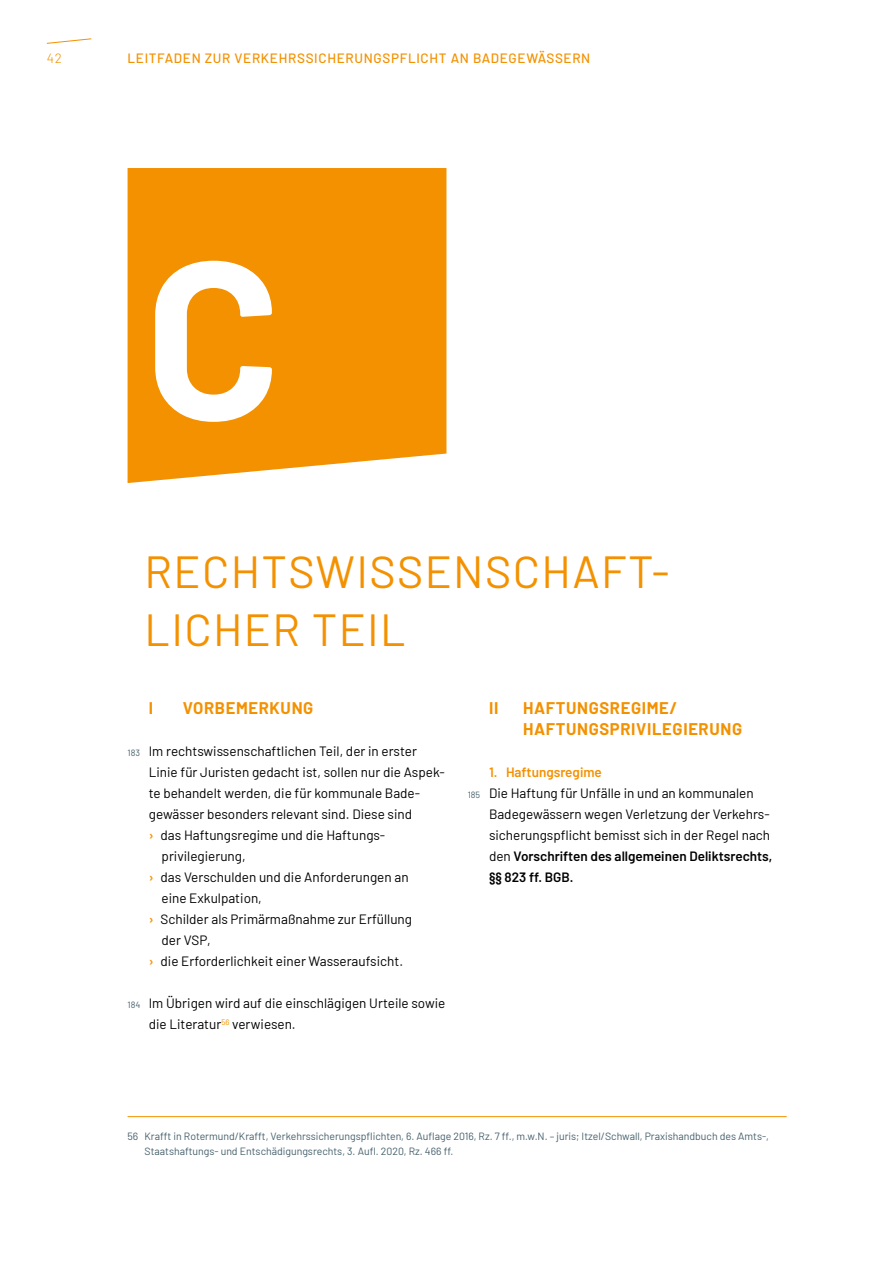
<style>
.page{position:relative;width:893px;height:1263px;background:#fff}
.page>*{position:absolute;margin:0;border:0;box-sizing:border-box;transform-origin:0 0}
.Innenseiten_H1_STMJ_Headline{font:700 225px "Barlow";color:#fff}
.Innenseiten_H1_STMJ_Headline-2{font:45px/57.8px "Barlow";letter-spacing:.03em;color:#f39100}
.Innenseiten_H2_STMJ_Subline{font:700 16.5px/21px "Barlow";letter-spacing:.04em;color:#f39100}
.Innenseiten_P_STMJ_Copy_mit_Nummern{font:13.5px/21px "Barlow";color:#000}
.Innenseiten_P_STMJ_Copy_mit_Nummern_ohne{font:13.5px/21px "Barlow";color:#000}
.t1{font:500 13.5px "Barlow";letter-spacing:.05em;color:#f39100}
.Innenseiten_H3_STMJ_Subsubline{font:600 13.5px "Barlow";color:#f39100}
.t2{font:300 13.5px "Barlow";color:#f39100}
.t3{font:10.5px/15px "Barlow";color:#445f6b}
.s1{font-size:9px;color:#445f6b}
.s2{font-weight:600;color:#f39100}
.s3{font-weight:600}
</style>
<div class="page">
<svg style="left:46px;top:38px;width:46px;height:6px"></svg>
<hr style="left:128px;top:1116px;width:659px;height:1px;background:#f39100">
<div style="left:128px;top:168px;width:318px;height:315px;background:#f39100"></div>
<p class="t2" style="left:47px;top:48px;width:17px">42</p>
<p class="t1" style="left:128px;top:48px;width:464px">LEITFADEN ZUR VERKEHRSSICHERUNGSPFLICHT AN BADEGEWÄSSERN</p>
<h1 class="Innenseiten_H1_STMJ_Headline" style="left:145px;top:173px;width:138px">C</h1>
<h1 class="Innenseiten_H1_STMJ_Headline-2" style="left:145px;top:539px;width:523px">RECHTSWISSENSCHAFT-<br>LICHER TEIL</h1>
<h2 class="Innenseiten_H2_STMJ_Subline" style="left:149px;top:696px;width:6px">I</h2>
<h2 class="Innenseiten_H2_STMJ_Subline" style="left:183px;top:696px;width:132px">VORBEMERKUNG</h2>
<p class="Innenseiten_P_STMJ_Copy_mit_Nummern_ohne" style="left:149px;top:740px;width:297px;text-indent:-21px"><span class="s1">183</span> Im rechtswissenschaftlichen Teil, der in erster Linie für Juristen gedacht ist, sollen nur die Aspek&shy;te behandelt werden, die für kommunale Bade&shy;gewässer besonders relevant sind. Diese sind</p>
<p class="Innenseiten_P_STMJ_Copy_mit_Nummern" style="left:162px;top:824px;width:224px;text-indent:-13px"><span class="s2">›</span> das Haftungsregime und die Haftungs&shy;privilegierung,</p>
<p class="Innenseiten_P_STMJ_Copy_mit_Nummern" style="left:162px;top:866px;width:249px;text-indent:-13px"><span class="s2">›</span> das Verschulden und die Anforderungen an eine Exkulpation,</p>
<p class="Innenseiten_P_STMJ_Copy_mit_Nummern" style="left:162px;top:908px;width:252px;text-indent:-13px"><span class="s2">›</span> Schilder als Primärmaßnahme zur Erfüllung der VSP,</p>
<p class="Innenseiten_P_STMJ_Copy_mit_Nummern" style="left:149px;top:950px;width:256px"><span class="s2">›</span> die Erforderlichkeit einer Wasseraufsicht.</p>
<p class="Innenseiten_P_STMJ_Copy_mit_Nummern" style="left:149px;top:992px;width:298px;text-indent:-21px"><span class="s1">184</span> Im Übrigen wird auf die einschlägigen Urteile sowie die Literatur<sup>56</sup> verwiesen.</p>
<h2 class="Innenseiten_H2_STMJ_Subline" style="left:489px;top:696px;width:11px">II</h2>
<h2 class="Innenseiten_H2_STMJ_Subline" style="left:523px;top:696px;width:221px">HAFTUNGSREGIME/<br>HAFTUNGSPRIVILEGIERUNG</h2>
<h3 class="Innenseiten_H3_STMJ_Subsubline" style="left:489px;top:762px;width:114px">1. Haftungsregime</h3>
<p class="Innenseiten_P_STMJ_Copy_mit_Nummern" style="left:489px;top:782px;width:285px;text-indent:-21px"><span class="s1">185</span> Die Haftung für Unfälle in und an kommunalen Badegewässern wegen Verletzung der Verkehrs&shy;sicherungspflicht bemisst sich in der Regel nach den <span class="s3">Vorschriften des allgemeinen Deliktsrechts, §§ 823 ff. BGB.</span></p>
<p class="t3" style="left:145px;top:1128px;width:626px;text-indent:-17px">56 Krafft in Rotermund/Krafft, Verkehrssicherungspflichten, 6. Auflage 2016, Rz. 7 ff., m.w.N. – juris; Itzel/Schwall, Praxishandbuch des Amts-,<br>Staatshaftungs- und Entschädigungsrechts, 3. Aufl. 2020, Rz. 466 ff.</p>
</div>
